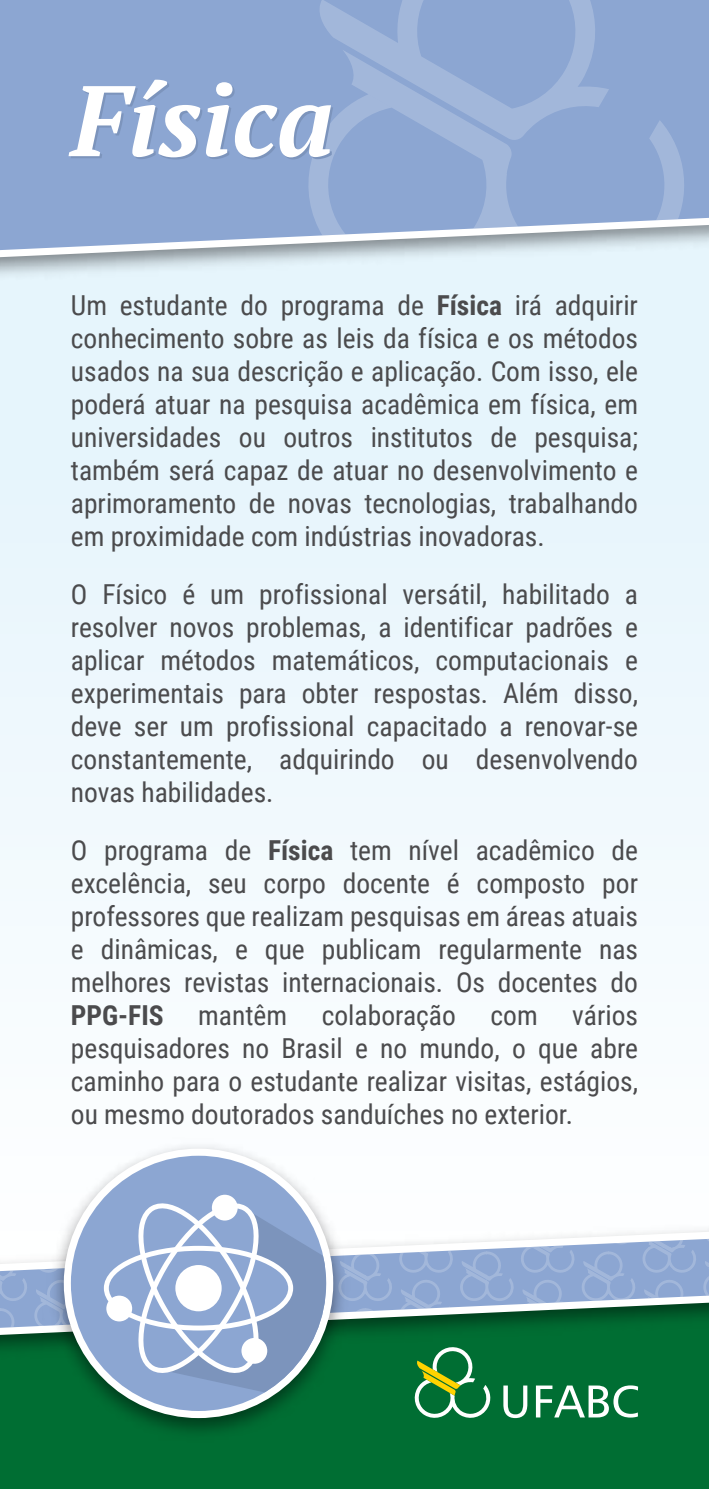
<style>
.page{position:relative;width:709px;height:1489px;background:#fff}
.page>*{position:absolute;margin:0;border:0;box-sizing:border-box;transform-origin:0 0}
.t1{font:italic 700 100px "PT Serif";color:#fff}
.t2{font:27.5px/33px "Roboto Condensed";color:#4b4b4d;text-align:justify}
.t3{font:700 27.5px "Roboto Condensed";color:#4b4b4d}
.s1{font-weight:700}
</style>
<div class="page">
<div style="left:0;top:213px;width:709px;height:1063px;background:linear-gradient(to right,#eef7fc,#f0f9fd)"></div>
<div style="left:0;top:1297px;width:709px;height:191px;background:#006e33"></div>
<svg style="left:503px;top:1385px;width:24px;height:32px"></svg>
<svg style="left:536px;top:1385px;width:102px;height:32px"></svg>
<svg style="left:414px;top:1365px;width:77px;height:53px"></svg>
<img style="left:0;top:1215px;width:709px;height:150px">
<svg style="left:0;top:1230px;width:709px;height:106px"></svg>
<svg style="left:0;top:1237px;width:709px;height:92px;fill:#8ca6d2"></svg>
<img style="left:43px;top:1134px;width:312px;height:298px">
<svg style="left:64px;top:1148px;width:269px;height:269px"></svg>
<svg style="left:132px;top:1197px;width:194px;height:213px"></svg>
<div style="left:175px;top:1264px;width:47px;height:47px;background:#fff;border-radius:50%"></div>
<div style="left:212px;top:1194px;width:26px;height:26px;background:#fff;border-radius:50%"></div>
<div style="left:106px;top:1295px;width:26px;height:26px;background:#fff;border-radius:50%"></div>
<div style="left:241px;top:1337px;width:26px;height:26px;background:#fff;border-radius:50%"></div>
<svg style="left:0;top:252px;width:709px;height:7px"></svg>
<div style="left:0;top:0;width:709px;height:252px;background:#8ca6d2"></div>
<svg style="left:308px;top:50px;width:376px;height:200px;fill:#8ca6d2"></svg>
<svg style="left:315px;top:0;width:294px;height:140px"></svg>
<h1 class="t1" style="left:71px;top:56px;width:264px">Física</h1>
<p class="t2" style="left:71px;top:287px;width:568px">Um estudante do programa de <span class="s1">Física</span> irá adquirir conhecimento sobre as leis da física e os métodos usados na sua descrição e aplicação. Com isso, ele poderá atuar na pesquisa acadêmica em física, em universidades ou outros institutos de pesquisa; também será capaz de atuar no desenvolvimento e aprimoramento de novas tecnologias, trabalhando em proximidade com indústrias inovadoras.</p>
<p class="t2" style="left:71px;top:576px;width:568px">O Físico é um profissional versátil, habilitado a resolver novos problemas, a identificar padrões e aplicar métodos matemáticos, computacionais e experimentais para obter respostas. Além disso, deve ser um profissional capacitado a renovar-se constantemente, adquirindo ou desenvolvendo novas habilidades.</p>
<p class="t2" style="left:71px;top:832px;width:568px">O programa de <span class="s1">Física</span> tem nível acadêmico de excelência, seu corpo docente é composto por professores que realizam pesquisas em áreas atuais e dinâmicas, e que publicam regularmente nas melhores revistas internacionais. Os docentes do</p>
<p class="t3" style="left:71px;top:996px;width:94px">PPG-FIS</p>
<p class="t2" style="left:198px;top:997px;width:90px">mantêm</p>
<p class="t2" style="left:322px;top:997px;width:136px">colaboração</p>
<p class="t2" style="left:490px;top:997px;width:49px">com</p>
<p class="t2" style="left:71px;top:997px;width:568px;text-indent:501px">vários pesquisadores no Brasil e no mundo, o que abre caminho para o estudante realizar visitas, estágios, ou mesmo doutorados sanduíches no exterior.</p>
</div>
